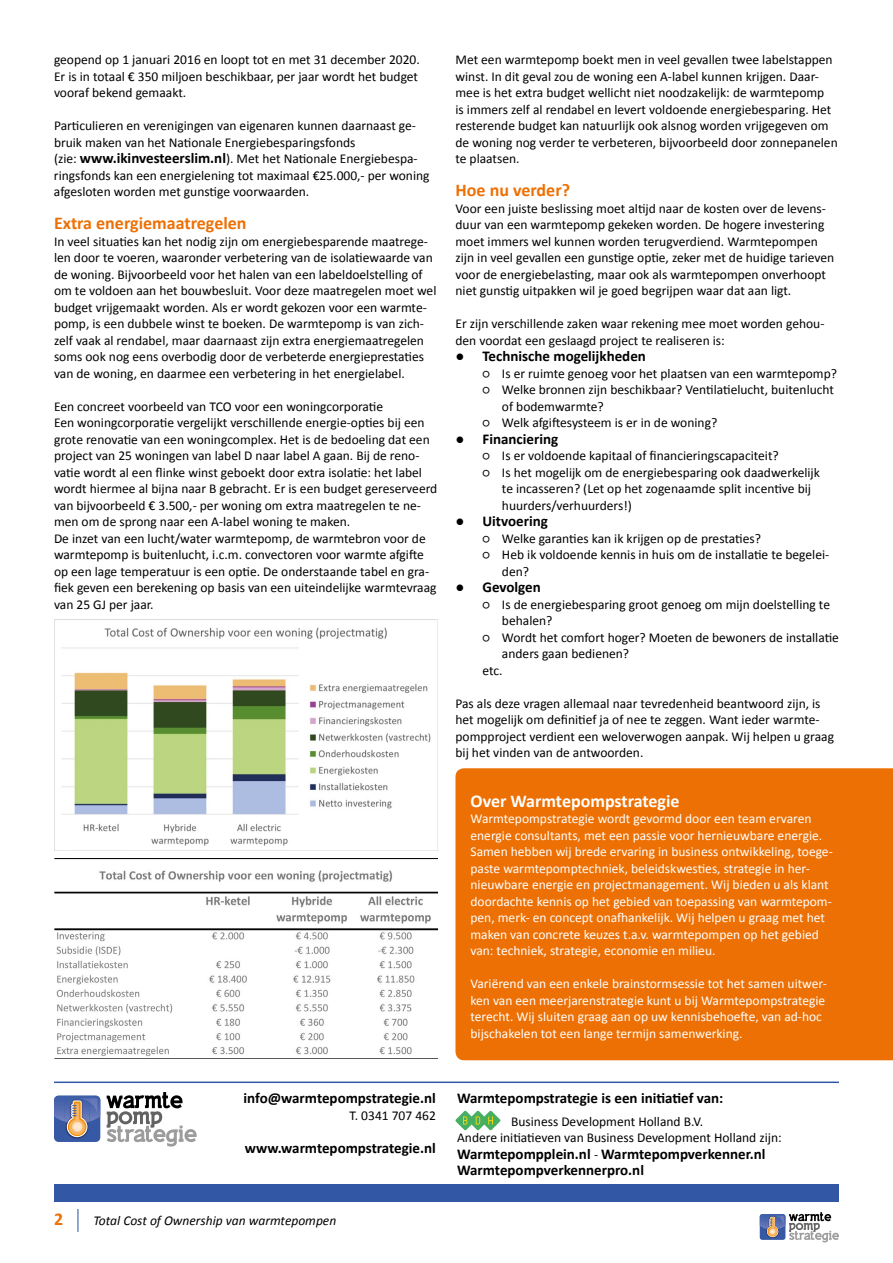
<style>
.page{position:relative;width:893px;height:1263px;background:#fff}
.page>*{position:absolute;margin:0;border:0;box-sizing:border-box;transform-origin:0 0}
.t1{font:700 18px "Calibri";color:#ed7004}
.t2{font:700 18px "Calibri";color:#fff}
.t3{font:700 15px/16.5px "Calibri";color:#000}
.t4{font:13.5px/16.5px "Calibri";color:#000}
.t5{font:13.5px/16.5px "Calibri";color:#fff}
.t6{font:italic 13.5px "Calibri";color:#000}
.s1{font-weight:700;font-size:15px}
.s2{font-weight:400;font-size:13.5px}
</style>
<div class="page">
<div style="left:455px;top:768px;width:438px;height:292px;background:#ed7004"></div>
<div style="left:54px;top:1184px;width:785px;height:17px;background:#3257a4"></div>
<svg style="left:760px;top:1212px;width:79px;height:30px"></svg>
<svg style="left:77px;top:1209px;width:1px;height:23px"></svg>
<svg style="left:455px;top:1111px;width:45px;height:19px"></svg>
<hr style="left:54px;top:1081px;width:785px;height:2px;background:#3257a4">
<img style="left:54px;top:619px;width:383px;height:231px">
<img style="left:54px;top:858px;width:383px;height:201px">
<div style="left:54px;top:1095px;width:46px;height:47px;background:#3759a5;border-radius:5px"></div>
<svg style="left:107px;top:1092px;width:90px;height:54px"></svg>
<img style="left:71px;top:1137px;width:12px;height:2px">
<svg style="left:54px;top:1096px;width:47px;height:41px"></svg>
<p class="t4" style="left:54px;top:51px;width:367px">geopend op 1 januari 2016 en loopt tot en met 31 december 2020.<br>Er is in totaal € 350 miljoen beschikbaar, per jaar wordt het budget vooraf bekend gemaakt.</p>
<p class="t4" style="left:54px;top:117px;width:377px">Particulieren en verenigingen van eigenaren kunnen daarnaast ge&shy;bruik maken van het Nationale Energiebesparingsfonds<br>(zie: <span class="s1">www.ikinvesteerslim.nl</span>). Met het Nationale Energiebespa&shy;ringsfonds kan een energielening tot maximaal €25.000,- per woning afgesloten worden met gunstige voorwaarden.</p>
<h1 class="t1" style="left:54px;top:212px;width:194px">Extra energiemaatregelen</h1>
<p class="t4" style="left:54px;top:233px;width:384px">In veel situaties kan het nodig zijn om energiebesparende maatrege&shy;len door te voeren, waaronder verbetering van de isolatiewaarde van de woning. Bijvoorbeeld voor het halen van een labeldoelstelling of om te voldoen aan het bouwbesluit. Voor deze maatregelen moet wel budget vrijgemaakt worden. Als er wordt gekozen voor een warmte&shy;pomp, is een dubbele winst te boeken. De warmtepomp is van zich&shy;zelf vaak al rendabel, maar daarnaast zijn extra energiemaatregelen soms ook nog eens overbodig door de verbeterde energieprestaties van de woning, en daarmee een verbetering in het energielabel.</p>
<p class="t4" style="left:54px;top:398px;width:385px">Een concreet voorbeeld van TCO voor een woningcorporatie<br>Een woningcorporatie vergelijkt verschillende energie-opties bij een grote renovatie van een woningcomplex. Het is de bedoeling dat een project van 25 woningen van label D naar label A gaan. Bij de reno&shy;vatie wordt al een flinke winst geboekt door extra isolatie: het label wordt hiermee al bijna naar B gebracht. Er is een budget gereserveerd van bijvoorbeeld € 3.500,- per woning om extra maatregelen te ne&shy;men om de sprong naar een A-label woning te maken.<br>De inzet van een lucht/water warmtepomp, de warmtebron voor de warmtepomp is buitenlucht, i.c.m. convectoren voor warmte afgifte op een lage temperatuur is een optie. De onderstaande tabel en gra&shy;fiek geven een berekening op basis van een uiteindelijke warmtevraag van 25 GJ per jaar.</p>
<p class="t4" style="left:455px;top:51px;width:384px">Met een warmtepomp boekt men in veel gevallen twee labelstappen winst. In dit geval zou de woning een A-label kunnen krijgen. Daar&shy;mee is het extra budget wellicht niet noodzakelijk: de warmtepomp<br>is immers zelf al rendabel en levert voldoende energiebesparing. Het resterende budget kan natuurlijk ook alsnog worden vrijgegeven om de woning nog verder te verbeteren, bijvoorbeeld door zonnepanelen te plaatsen.</p>
<h1 class="t1" style="left:455px;top:179px;width:116px">Hoe nu verder?</h1>
<p class="t4" style="left:455px;top:200px;width:380px">Voor een juiste beslissing moet altijd naar de kosten over de levens&shy;duur van een warmtepomp gekeken worden. De hogere investering moet immers wel kunnen worden terugverdiend. Warmtepompen zijn in veel gevallen een gunstige optie, zeker met de huidige tarieven voor de energiebelasting, maar ook als warmtepompen onverhoopt niet gunstig uitpakken wil je goed begrijpen waar dat aan ligt.</p>
<p class="t4" style="left:455px;top:315px;width:370px">Er zijn verschillende zaken waar rekening mee moet worden gehou&shy;den voordat een geslaagd project te realiseren is:</p>
<p class="t3" style="left:455px;top:348px;width:192px">● Technische mogelijkheden</p>
<p class="t4" style="left:482px;top:365px;width:356px">○ Is er ruimte genoeg voor het plaatsen van een warmtepomp?</p>
<p class="t4" style="left:502px;top:381px;width:334px;text-indent:-19px">○ Welke bronnen zijn beschikbaar? Ventilatielucht, buitenlucht of bodemwarmte?</p>
<p class="t4" style="left:482px;top:414px;width:236px">○ Welk afgiftesysteem is er in de woning?</p>
<p class="t3" style="left:455px;top:430px;width:104px">● Financiering</p>
<p class="t4" style="left:482px;top:447px;width:298px">○ Is er voldoende kapitaal of financieringscapaciteit?</p>
<p class="t4" style="left:502px;top:464px;width:319px;text-indent:-19px">○ Is het mogelijk om de energiebesparing ook daadwerkelijk te incasseren? (Let op het zogenaamde split incentive bij huurders/verhuurders!)</p>
<p class="t3" style="left:455px;top:513px;width:94px">● Uitvoering</p>
<p class="t4" style="left:482px;top:530px;width:280px">○ Welke garanties kan ik krijgen op de prestaties?</p>
<p class="t4" style="left:502px;top:546px;width:329px;text-indent:-19px">○ Heb ik voldoende kennis in huis om de installatie te begelei&shy;den?</p>
<p class="t3" style="left:455px;top:579px;width:87px">● Gevolgen</p>
<p class="t4" style="left:502px;top:596px;width:330px;text-indent:-19px">○ Is de energiebesparing groot genoeg om mijn doelstelling te behalen?</p>
<p class="t4" style="left:482px;top:629px;width:358px">○ Wordt het comfort hoger? Moeten de bewoners de installatie</p>
<p class="t4" style="left:502px;top:645px;width:129px">anders gaan bedienen?</p>
<p class="t4" style="left:482px;top:662px;width:22px">etc.</p>
<p class="t4" style="left:455px;top:695px;width:380px">Pas als deze vragen allemaal naar tevredenheid beantwoord zijn, is het mogelijk om definitief ja of nee te zeggen. Want ieder warmte&shy;pompproject verdient een weloverwogen aanpak. Wij helpen u graag bij het vinden van de antwoorden.</p>
<h1 class="t2" style="left:470px;top:789px;width:211px">Over Warmtepompstrategie</h1>
<p class="t5" style="left:470px;top:810px;width:364px">Warmtepompstrategie wordt gevormd door een team ervaren energie consultants, met een passie voor hernieuwbare energie.<br>Samen hebben wij brede ervaring in business ontwikkeling, toege&shy;paste warmtepomptechniek, beleidskwesties, strategie in her&shy;nieuwbare energie en projectmanagement. Wij bieden u als klant doordachte kennis op het gebied van toepassing van warmtepom&shy;pen, merk- en concept onafhankelijk. Wij helpen u graag met het maken van concrete keuzes t.a.v. warmtepompen op het gebied van: techniek, strategie, economie en milieu.</p>
<p class="t5" style="left:470px;top:975px;width:358px">Variërend van een enkele brainstormsessie tot het samen uitwer&shy;ken van een meerjarenstrategie kunt u bij Warmtepompstrategie terecht. Wij sluiten graag aan op uw kennisbehoefte, van ad-hoc bijschakelen tot een lange termijn samenwerking.</p>
<p class="t3" style="left:244px;top:1090px;width:194px">info@warmtepompstrategie.nl</p>
<p class="t4" style="left:350px;top:1107px;width:88px">T. 0341 707 462</p>
<p class="t3" style="left:245px;top:1139px;width:192px">www.warmtepompstrategie.nl</p>
<h1 class="t1" style="left:54px;top:1207px;width:11px">2</h1>
<p class="t6" style="left:94px;top:1211px;width:244px">Total Cost of Ownership van warmtepompen</p>
<p class="t3" style="left:457px;top:1090px;width:268px">Warmtepompstrategie is een initiatief van:</p>
<p class="t4" style="left:457px;top:1113px;width:326px;text-indent:54px">Business Development Holland B.V.<br>Andere initiatieven van Business Development Holland zijn:</p>
<p class="t3" style="left:457px;top:1145px;width:310px">Warmtepompplein.nl <span class="s2">-</span> Warmtepompverkenner.nl<br>Warmtepompverkennerpro.nl</p>
</div>
